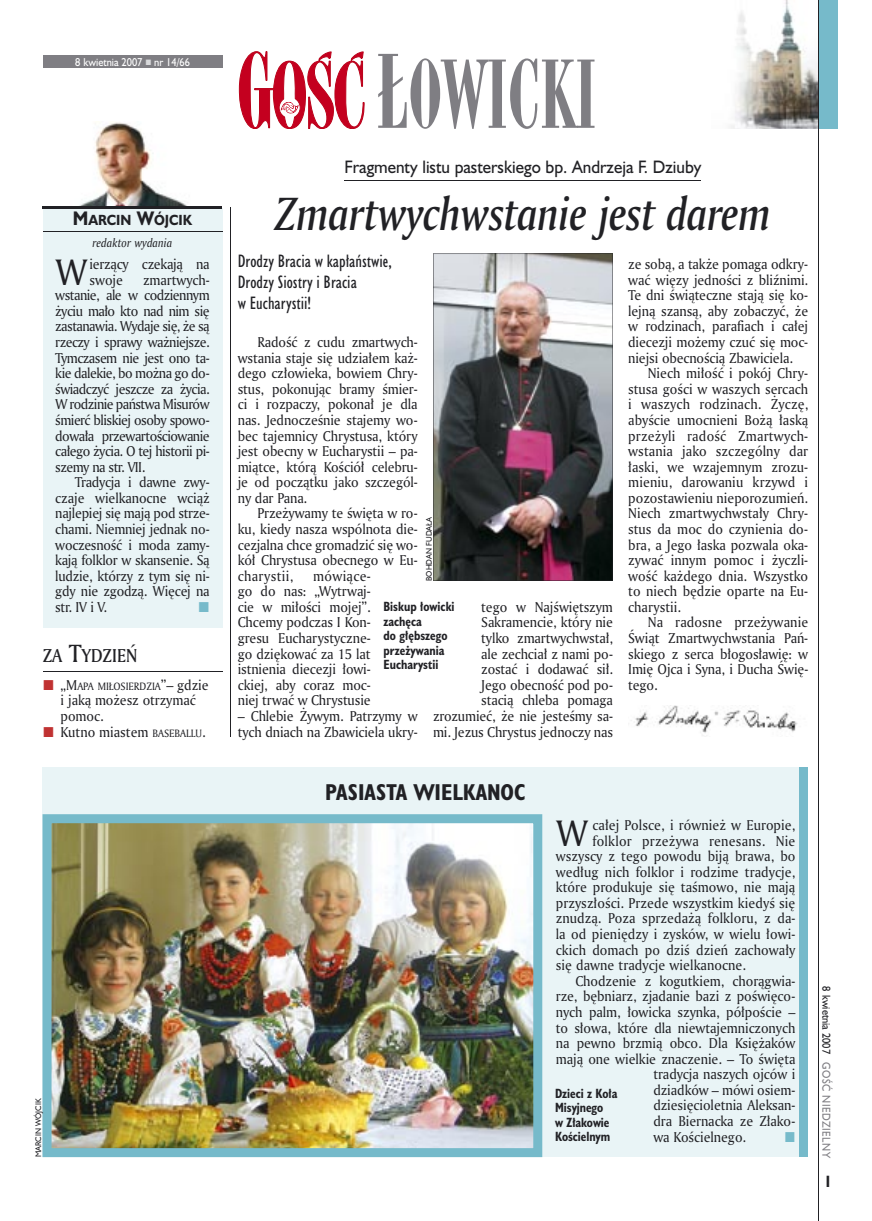
<style>
.page{position:relative;width:872px;height:1221px;background:#fff}
.page>*{position:absolute;margin:0;border:0;box-sizing:border-box;transform-origin:0 0}
.t1{font:90px "Modern 735 PL";color:#7f7e83;scale:.9 1}
.t2{font:italic 45px "Amerigo Md PL";letter-spacing:-.01em;color:#212125;scale:.9 1}
.t3{font:35.55px "Amerigo PL";color:#212125;scale:.94 1}
.t4{font:700 21px "Humanst 521 Cn PL";color:#212125}
.t5{font:18px "Amerigo Md PL";color:#212125;scale:.9 1}
.t6{font:16.5px/21px "Humanst 521 Cn PL";color:#212125}
.t7{font:16.5px "Humanst 521 PL";color:#212125;scale:.94 1}
.t8{font:700 15px "Humanst 521 Cn PL";color:#212125;scale:.94 1}
.t9{font:13.8px/15.6px "Amerigo PL";letter-spacing:-.005em;color:#212125;text-align:justify;scale:.94 1}
.t10{font:13.8px "Amerigo PL";letter-spacing:.02em;color:#212125;scale:.94 1}
.t11{font:700 13.5px "Humanst 521 PL";color:#212125;scale:.9 1}
.t12{font:700 12.3px/14.4px "Humanst 521 Cn PL";color:#212125;scale:.94 1}
.t13{font:italic 11.7px "Amerigo PL";color:#212125;scale:.94 1}
.t14{font:10.5px "Humanst 521 PL";color:#fff;scale:.9 1}
.t15{font:10.5px "Humanst 521 PL";letter-spacing:.05em;color:#7f7e83;scale:.9 1}
.t16{font:10.5px "Humanst 521 PL";color:#212125;scale:.9 1}
.t17{font:10.35px "Amerigo PL";letter-spacing:-.005em;color:#212125;scale:.94 1}
.t18{font:7.5px "Humanst 521 PL";color:#212125;scale:.94 1}
.s1{font-size:18px}
.s2{font-size:24px}
.s3{font-size:13.8px}
.s4{font-size:10.35px}
.s5{font-size:97.5px}
</style>
<div class="page">
<img style="left:730px;top:0;width:88px;height:129px">
<svg style="left:239px;top:51px;width:125px;height:78px"></svg>
<div style="left:43px;top:55px;width:179px;height:13px;background:#7f7e83"></div>
<div style="left:818px;top:0;width:19px;height:129px;background:#76baca"></div>
<hr style="left:818px;top:0;width:1px;height:1220px;background:#212125">
<div style="left:43px;top:767px;width:765px;height:389px;background:#e9f4f6"></div>
<div style="left:799px;top:767px;width:9px;height:389px;background:#76baca"></div>
<img style="left:43px;top:814px;width:499px;height:342px">
<div style="left:43px;top:207px;width:179px;height:420px;background:#e9f4f6"></div>
<hr style="left:43px;top:671px;width:179px;height:1px;background:#212125">
<img style="left:79px;top:122px;width:108px;height:84px">
<hr style="left:43px;top:206px;width:179px;height:1px;background:#212125">
<hr style="left:43px;top:208px;width:179px;height:1px;background:#212125">
<hr style="left:43px;top:231px;width:179px;height:1px;background:#212125">
<hr style="left:344px;top:180px;width:357px;height:1px;background:#212125">
<hr style="left:230px;top:207px;width:1px;height:529px;background:#212125">
<img style="left:433px;top:253px;width:180px;height:327px">
<img style="left:631px;top:705px;width:167px;height:31px">
<p class="t14" style="left:75px;top:55px;width:129px">8 kwietnia 2007 nr 14/66</p>
<p class="t11" style="left:73px;top:211px;width:134px"><span class="s1">M</span>ARCIN <span class="s1">W</span>ÓJCIK</p>
<p class="t13" style="left:93px;top:235px;width:86px">redaktor wydania</p>
<h3 class="t3" style="left:55px;top:248px;width:35px">W</h3>
<p class="t9" style="left:90px;top:256px;width:129px">ierzący czekają na swoje</p>
<p class="t9" style="left:55px;top:271px;width:166px;text-indent:88px">zmartwych&shy;wstanie, ale w codziennym życiu mało kto nad nim się zastanawia. Wydaje się, że są rzeczy i sprawy ważniejsze.<br>Tymczasem nie jest ono ta&shy;kie dalekie, bo można go do&shy;świadczyć jeszcze za życia.<br>W rodzinie państwa Misurów śmierć bliskiej osoby spowo&shy;dowała przewartościowanie całego życia. O tej historii pi&shy;szemy na str. VII.</p>
<p class="t9" style="left:55px;top:474px;width:166px;text-indent:20px">Tradycja i dawne zwy&shy;czaje wielkanocne wciąż najlepiej się mają pod strze&shy;chami. Niemniej jednak no&shy;woczesność i moda zamy&shy;kają folklor w skansenie. Są ludzie, którzy z tym się ni&shy;gdy nie zgodzą. Więcej na str. IV i V.</p>
<h3 class="t5" style="left:43px;top:643px;width:107px">ZA <span class="s2">T</span>YDZIEŃ</h3>
<p class="t17" style="left:61px;top:679px;width:159px"><span class="s3">„M</span>APA MIŁOSIERDZIA<span class="s3">”– gdzie</span></p>
<p class="t9" style="left:61px;top:692px;width:156px;text-align:left">i jaką możesz otrzymać pomoc.<br>Kutno miastem <span class="s4">BASEBALLU</span>.</p>
<p class="t18" style="left:33px;top:1156px;width:64px;rotate:-90deg">MARCIN WÓJCIK</p>
<h1 class="t1" style="left:375px;top:39px;width:248px"><span class="s5">Ł</span>OWICKI</h1>
<p class="t7" style="left:344px;top:156px;width:381px">Fragmenty listu pasterskiego bp. Andrzeja F. Dziuby</p>
<h2 class="t2" style="left:275px;top:183px;width:553px">Zmartwychwstanie jest darem</h2>
<p class="t6" style="left:238px;top:250px;width:155px">Drodzy Bracia w kapłaństwie,<br>Drodzy Siostry i Bracia<br>w Eucharystii!</p>
<p class="t9" style="left:238px;top:334px;width:193px;text-indent:20px">Radość z cudu zmartwych&shy;wstania staje się udziałem każ&shy;dego człowieka, bowiem Chry&shy;stus, pokonując bramy śmier&shy;ci i rozpaczy, pokonał je dla nas. Jednocześnie stajemy wo&shy;bec tajemnicy Chrystusa, który jest obecny w Eucharystii – pa&shy;miątce, którą Kościół celebru&shy;je od początku jako szczegól&shy;ny dar Pana.</p>
<p class="t9" style="left:238px;top:505px;width:193px;text-indent:20px">Przeżywamy te święta w ro&shy;ku, kiedy nasza wspólnota die&shy;cezjalna chce gromadzić się wo&shy;kół Chrystusa obecnego w Eu&shy;charystii,</p>
<p class="t9" style="left:628px;top:256px;width:193px">ze sobą, a także pomaga odkry&shy;wać więzy jedności z bliźnimi.<br>Te dni świąteczne stają się ko&shy;lejną szansą, aby zobaczyć, że w rodzinach, parafiach i całej diecezji możemy czuć się moc&shy;niejsi obecnością Zbawiciela.</p>
<p class="t9" style="left:628px;top:365px;width:193px;text-indent:20px">Niech miłość i pokój Chry&shy;stusa gości w waszych sercach i waszych rodzinach. Życzę, abyście umocnieni Bożą łaską przeżyli radość Zmartwych&shy;wstania jako szczególny dar łaski, we wzajemnym zrozu&shy;mieniu, darowaniu krzywd i pozostawieniu nieporozumień.<br>Niech zmartwychwstały Chry&shy;stus da moc do czynienia do&shy;bra, a Jego łaska pozwala oka&shy;zywać innym pomoc i życzli&shy;wość każdego dnia. Wszystko to niech będzie oparte na Eu&shy;charystii.</p>
<p class="t9" style="left:628px;top:614px;width:193px;text-indent:20px">Na radosne przeżywanie Świąt Zmartwychwstania Pań&shy;skiego z serca błogosławię: w Imię Ojca i Syna, i Ducha Świę&shy;tego.</p>
<p class="t18" style="left:424px;top:581px;width:70px;rotate:-90deg">BOHDAN FUDAŁA</p>
<p class="t9" style="left:238px;top:567px;width:143px;text-indent:75px">mówiące&shy;go do nas: „Wytrwaj&shy;cie w miłości mojej”.<br>Chcemy podczas I Kon&shy;gresu Eucharystyczne&shy;go dziękować za 15 lat istnienia diecezji łowi&shy;ckiej, aby coraz moc&shy;niej trwać w Chrystusie</p>
<p class="t9" style="left:238px;top:707px;width:193px">– Chlebie Żywym. Patrzymy w tych dniach na Zbawiciela ukry-</p>
<p class="t9" style="left:433px;top:598px;width:193px;text-align:right">tego w Najświętszym<br>Sakramencie, który nie<br>tylko zmartwychwstał,<br>ale zechciał z nami po-<br>zostać i dodawać sił.<br>Jego obecność pod po-<br>stacią chleba pomaga zrozumieć, że nie jesteśmy sa&shy;mi. Jezus Chrystus jednoczy nas</p>
<p class="t12" style="left:383px;top:599px;width:77px">Biskup łowicki zachęca<br>do głębszego przeżywania<br>Eucharystii</p>
<h3 class="t4" style="left:325px;top:777px;width:202px">PASIASTA WIELKANOC</h3>
<h3 class="t3" style="left:556px;top:809px;width:35px">W</h3>
<p class="t9" style="left:592px;top:816px;width:217px">całej Polsce, i również w Europie,</p>
<p class="t10" style="left:592px;top:831px;width:217px">folklor przeżywa renesans. Nie</p>
<p class="t9" style="left:556px;top:848px;width:256px">wszyscy z tego powodu biją brawa, bo</p>
<p class="t9" style="left:556px;top:863px;width:256px">według nich folklor i rodzime tradycje,</p>
<p class="t9" style="left:556px;top:879px;width:256px">które produkuje się taśmowo, nie mają</p>
<p class="t9" style="left:556px;top:894px;width:256px">przyszłości. Przede wszystkim kiedyś się</p>
<p class="t9" style="left:556px;top:910px;width:256px">znudzą. Poza sprzedażą folkloru, z da-</p>
<p class="t9" style="left:556px;top:925px;width:256px">la od pieniędzy i zysków, w wielu łowi-</p>
<p class="t9" style="left:556px;top:941px;width:256px">ckich domach po dziś dzień zachowały</p>
<p class="t9" style="left:556px;top:957px;width:204px">się dawne tradycje wielkanocne.</p>
<p class="t9" style="left:575px;top:972px;width:236px">Chodzenie z kogutkiem, chorągwia-</p>
<p class="t9" style="left:556px;top:988px;width:256px">rze, bębniarz, zjadanie bazi z poświęco-</p>
<p class="t9" style="left:556px;top:1003px;width:256px">nych palm, łowicka szynka, półpoście –</p>
<p class="t9" style="left:556px;top:1019px;width:256px">to słowa, które dla niewtajemniczonych</p>
<p class="t9" style="left:556px;top:1034px;width:256px">na pewno brzmią obco. Dla Księżaków</p>
<p class="t9" style="left:556px;top:1050px;width:256px">mają one wielkie znaczenie. – To święta</p>
<p class="t9" style="left:653px;top:1066px;width:153px">tradycja naszych ojców i</p>
<p class="t9" style="left:653px;top:1081px;width:153px">dziadków – mówi osiem-</p>
<p class="t9" style="left:653px;top:1097px;width:153px">dziesięcioletnia Aleksan-</p>
<p class="t9" style="left:653px;top:1112px;width:153px">dra Biernacka ze Złako-</p>
<p class="t9" style="left:653px;top:1128px;width:100px">wa Kościelnego.</p>
<p class="t12" style="left:555px;top:1085px;width:68px">Dzieci z Koła<br>Misyjnego<br>w Złakowie<br>Kościelnym</p>
<p class="t16" style="left:833px;top:986px;width:76px;rotate:90deg">8 kwietnia 2007</p>
<p class="t15" style="left:833px;top:1062px;width:108px;rotate:90deg">GOŚĆ NIEDZIELNY</p>
<p class="t8" style="left:825px;top:1171px;width:6px">I</p>
</div>
